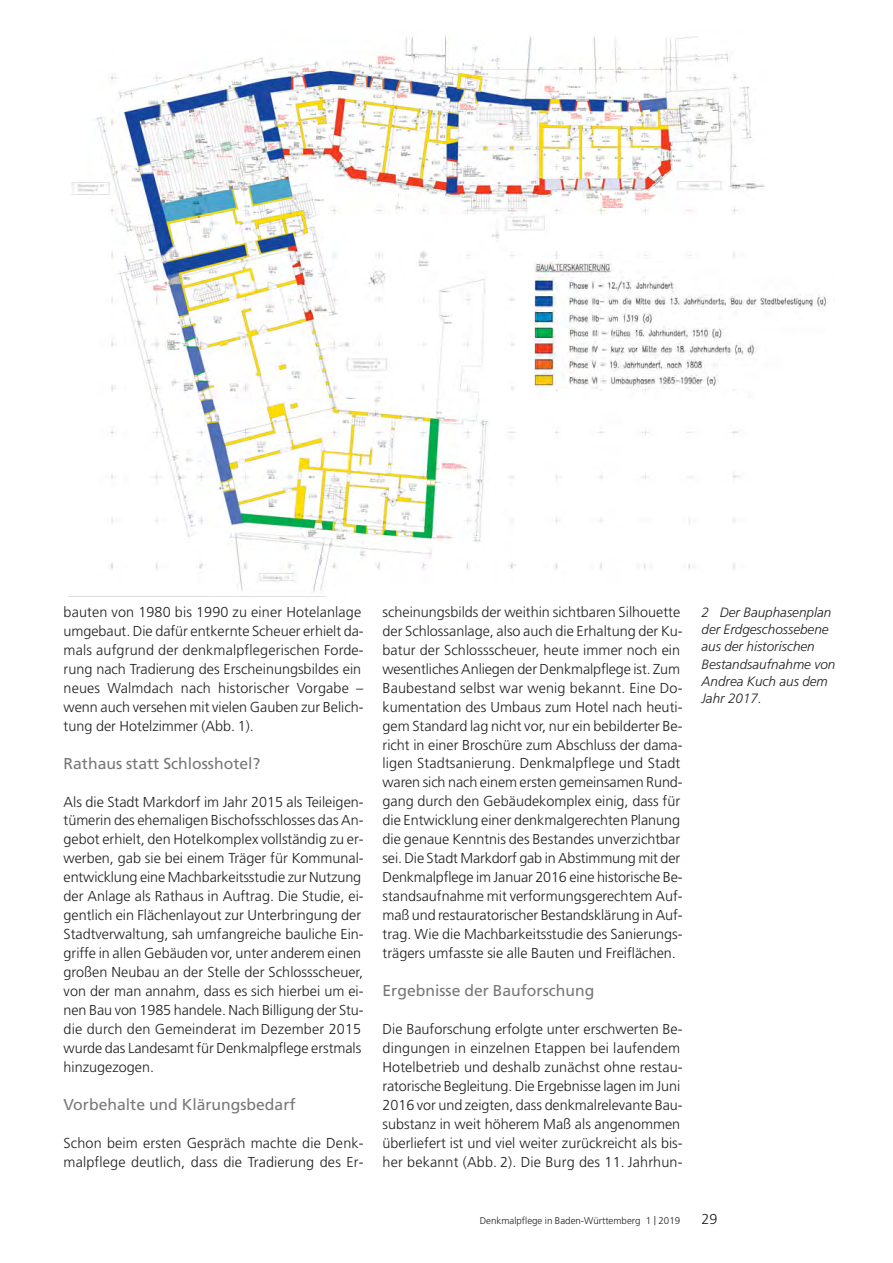
<style>
.page{position:relative;width:893px;height:1263px;background:#fff}
.page>*{position:absolute;margin:0;border:0;box-sizing:border-box;transform-origin:0 0}
.t1{font:15.75px "Frutiger";color:#77787b}
.t2{font:300 14.4px/19px "Frutiger";color:#231f20}
.t3{font:italic 300 13.5px/17.2px "Frutiger";color:#231f20}
.t4{font:300 9.75px "Frutiger";color:#231f20}
.s1{font-size:12px}
</style>
<div class="page">
<img style="left:68px;top:35px;width:697px;height:562px">
<img style="left:534px;top:261px;width:294px;height:128px">
<p class="t2" style="left:64px;top:603px;width:302px">bauten von 1980 bis 1990 zu einer Hotelanlage umgebaut. Die dafür entkernte Scheuer erhielt da&shy;mals aufgrund der denkmalpflegerischen Forde&shy;rung nach Tradierung des Erscheinungsbildes ein neues Walmdach nach historischer Vorgabe – wenn auch versehen mit vielen Gauben zur Belich - tung der Hotelzimmer (Abb. 1).</p>
<p class="t1" style="left:64px;top:757px;width:198px">Rathaus statt Schlosshotel?</p>
<p class="t2" style="left:64px;top:793px;width:302px">Als die Stadt Markdorf im Jahr 2015 als Teileigen&shy;tümerin des ehemaligen Bischofsschlosses das An&shy;gebot erhielt, den Hotelkomplex vollständig zu er&shy;werben, gab sie bei einem Träger für Kommunal&shy;entwicklung eine Machbarkeitsstudie zur Nutzung der Anlage als Rathaus in Auftrag. Die Studie, ei&shy;gentlich ein Flächenlayout zur Unterbringung der Stadtverwaltung, sah umfangreiche bauliche Ein&shy;griffe in allen Gebäuden vor, unter anderem einen großen Neubau an der Stelle der Schlossscheuer, von der man annahm, dass es sich hierbei um ei&shy;nen Bau von 1985 handele. Nach Billigung der Stu&shy;die durch den Gemeinderat im Dezember 2015 wurde das Landesamt für Denkmalpflege erstmals hinzugezogen.</p>
<p class="t1" style="left:64px;top:1098px;width:233px">Vorbehalte und Klärungsbedarf</p>
<p class="t2" style="left:64px;top:1135px;width:302px">Schon beim ersten Gespräch machte die Denk&shy;malpflege deutlich, dass die Tradierung des Er-</p>
<p class="t2" style="left:382px;top:603px;width:302px">scheinungsbilds der weithin sichtbaren Silhouette der Schlossanlage, also auch die Erhaltung der Ku&shy;batur der Schlossscheuer, heute immer noch ein wesentliches Anliegen der Denkmalpflege ist. Zum Baubestand selbst war wenig bekannt. Eine Do&shy;kumentation des Umbaus zum Hotel nach heuti&shy;gem Standard lag nicht vor, nur ein bebilderter Be&shy;richt in einer Broschüre zum Abschluss der dama&shy;ligen Stadtsanierung. Denkmalpflege und Stadt waren sich nach einem ersten gemeinsamen Rund&shy;gang durch den Gebäudekomplex einig, dass für die Entwicklung einer denkmalgerechten Planung die genaue Kenntnis des Bestandes unverzichtbar sei. Die Stadt Markdorf gab in Abstimmung mit der Denkmalpflege im Januar 2016 eine historische Be&shy;standsaufnahme mit verformungsgerechtem Auf&shy;maß und restauratorischer Bestandsklärung in Auf&shy;trag. Wie die Machbarkeitsstudie des Sanierungs&shy;trägers umfasste sie alle Bauten und Freiflächen.</p>
<p class="t1" style="left:382px;top:985px;width:213px">Ergebnisse der Bauforschung</p>
<p class="t2" style="left:382px;top:1021px;width:302px">Die Bauforschung erfolgte unter erschwerten Be&shy;dingungen in einzelnen Etappen bei laufendem Hotelbetrieb und deshalb zunächst ohne restau&shy;ratorische Begleitung. Die Ergebnisse lagen im Juni 2016 vor und zeigten, dass denkmalrelevante Bau&shy;substanz in weit höherem Maß als angenommen überliefert ist und viel weiter zurückreicht als bis&shy;her bekannt (Abb. 2). Die Burg des 11. Jahrhun-</p>
<p class="t3" style="left:701px;top:605px;width:135px">2 Der Bauphasenplan der Erdgeschossebene aus der historischen<br>Bestandsaufnahme von<br>Andrea Kuch aus dem<br>Jahr 2017.</p>
<p class="t4" style="left:480px;top:1217px;width:202px">Denkmalpflege in Baden-Württemberg 1 <span class="s1">|</span> 2019</p>
<p class="t2" style="left:701px;top:1211px;width:18px">29</p>
</div>
